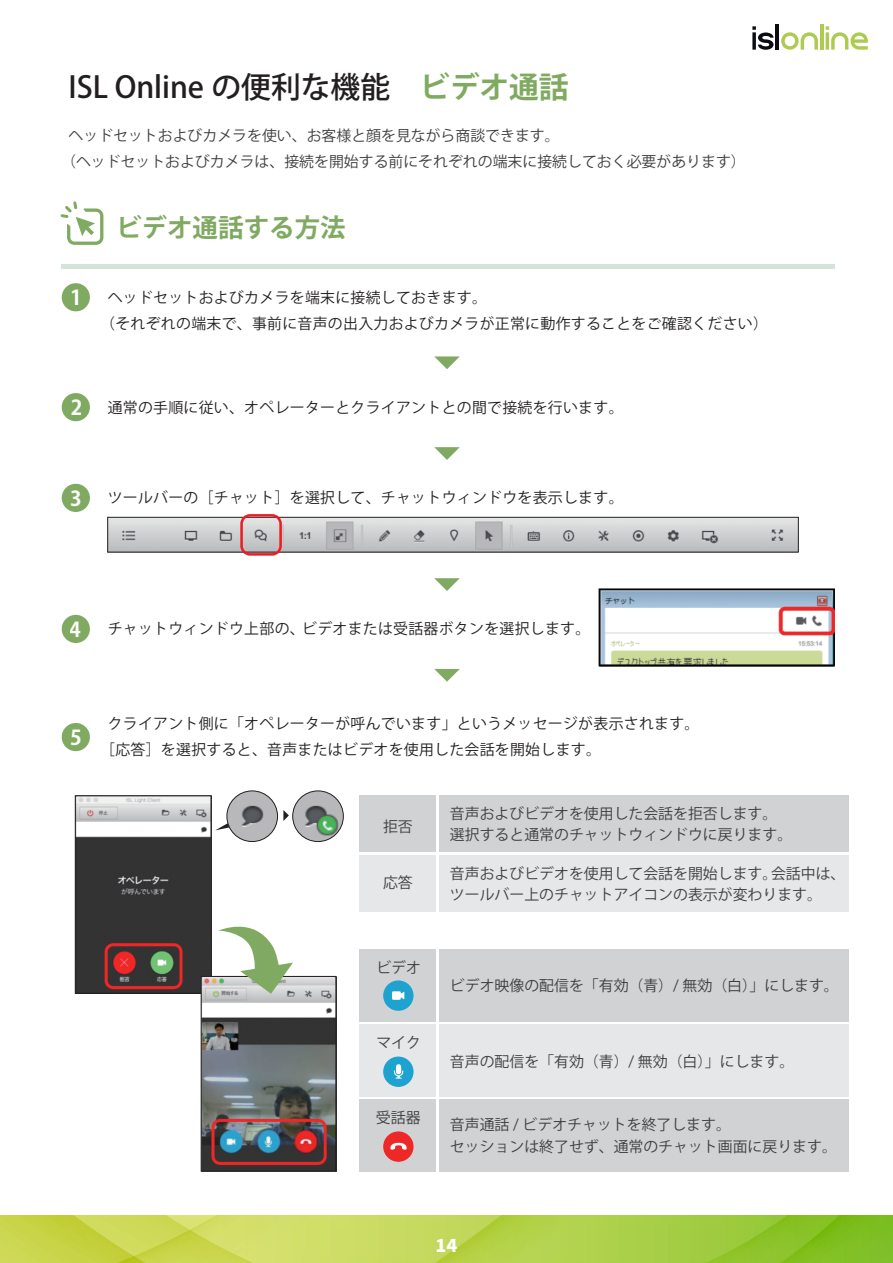
<style>
.page{position:relative;width:893px;height:1263px;background:#fff}
.page>*{position:absolute;margin:0;border:0;box-sizing:border-box;transform-origin:0 0}
.t1{font:500 29.7px "Koz Go Pro";color:#231f20}
.t2{font:700 25.5px "Koz Go Pro";color:#80aa61}
.t3{font:700 20.4px "Koz Go Pro";color:#fff}
.t4{font:14.85px/21.3px "Koz Go Pr 6 N";color:#3e3e3f}
.t5{font:14.85px/25.5px "Koz Go Pr 6 N";letter-spacing:.02em;color:#231f20}
.s1{font-weight:700;color:#80aa61}
</style>
<div class="page">
<svg style="left:752px;top:26px;width:21px;height:24px"></svg>
<hr style="left:776px;top:24px;width:3px;height:26px;background:#0a0c11">
<svg style="left:781px;top:32px;width:37px;height:18px"></svg>
<hr style="left:820px;top:24px;width:3px;height:26px;background:#accb4f">
<svg style="left:826px;top:26px;width:42px;height:24px"></svg>
<div style="left:62px;top:264px;width:773px;height:5px;background:#d3e4db"></div>
<svg style="left:434px;top:356px;width:26px;height:13px"></svg>
<img style="left:598px;top:588px;width:237px;height:79px">
<div style="left:62px;top:283px;width:28px;height:28px;background:#80aa61;border-radius:50%"></div>
<div style="left:62px;top:393px;width:28px;height:28px;background:#80aa61;border-radius:50%"></div>
<div style="left:62px;top:615px;width:28px;height:28px;background:#80aa61;border-radius:50%"></div>
<div style="left:62px;top:723px;width:28px;height:28px;background:#80aa61;border-radius:50%"></div>
<img style="left:109px;top:519px;width:688px;height:31px">
<div style="left:107px;top:517px;width:692px;height:35px;border:1px solid #231f20"></div>
<div style="left:240px;top:514px;width:42px;height:42px;border:3px solid #ee1d23;border-radius:9px"></div>
<div style="left:62px;top:484px;width:28px;height:28px;background:#80aa61;border-radius:50%"></div>
<svg style="left:434px;top:447px;width:26px;height:13px"></svg>
<svg style="left:434px;top:578px;width:26px;height:13px"></svg>
<svg style="left:434px;top:669px;width:26px;height:13px"></svg>
<img style="left:77px;top:797px;width:133px;height:195px">
<div style="left:75px;top:795px;width:137px;height:199px;border:1px solid #231f20"></div>
<div style="left:359px;top:796px;width:77px;height:56px;background:#d1d2d4"></div>
<div style="left:439px;top:796px;width:409px;height:56px;background:#d1d2d4"></div>
<div style="left:359px;top:855px;width:77px;height:56px;background:#e6e7e9"></div>
<div style="left:439px;top:855px;width:409px;height:56px;background:#e6e7e9"></div>
<div style="left:359px;top:949px;width:77px;height:72px;background:#d1d2d4"></div>
<div style="left:439px;top:949px;width:409px;height:72px;background:#d1d2d4"></div>
<div style="left:359px;top:1024px;width:77px;height:72px;background:#e6e7e9"></div>
<div style="left:439px;top:1024px;width:409px;height:72px;background:#e6e7e9"></div>
<div style="left:359px;top:1099px;width:77px;height:72px;background:#d1d2d4"></div>
<div style="left:439px;top:1099px;width:409px;height:72px;background:#d1d2d4"></div>
<img style="left:383px;top:980px;width:31px;height:31px;border-radius:15px">
<img style="left:383px;top:1056px;width:31px;height:31px;border-radius:15px">
<img style="left:383px;top:1131px;width:31px;height:31px;border-radius:15px">
<img style="left:203px;top:976px;width:134px;height:195px">
<div style="left:201px;top:976px;width:135px;height:195px;border:1px solid #231f20"></div>
<svg style="left:218px;top:926px;width:75px;height:68px"></svg>
<svg style="left:293px;top:791px;width:50px;height:50px"></svg>
<img style="left:294px;top:794px;width:47px;height:45px">
<div style="left:292px;top:790px;width:52px;height:52px;border:1px solid #231f20;border-radius:50%"></div>
<svg style="left:227px;top:791px;width:51px;height:50px"></svg>
<img style="left:230px;top:794px;width:47px;height:45px">
<div style="left:226px;top:790px;width:52px;height:52px;border:1px solid #231f20;border-radius:50%"></div>
<svg style="left:216px;top:823px;width:13px;height:7px"></svg>
<svg style="left:283px;top:810px;width:6px;height:11px"></svg>
<svg style="left:61px;top:201px;width:42px;height:44px"></svg>
<svg style="left:0;top:1216px;width:893px;height:47px;background:#b5d24a"></svg>
<h1 class="t1" style="left:69px;top:68px;width:502px">ISL Online の便利な機能 <span class="s1">ビデオ通話</span></h1>
<p class="t4" style="left:61px;top:123px;width:686px;line-height:25.5px;text-indent:7px">ヘッドセットおよびカメラを使い、お客様と顔を見ながら商談できます。<br>（ヘッドセットおよびカメラは、接続を開始する前にそれぞれの端末に接続しておく必要があります）</p>
<h2 class="t2" style="left:116px;top:211px;width:231px">ビデオ通話する方法</h2>
<h3 class="t3" style="left:70px;top:285px;width:13px">1</h3>
<p class="t5" style="left:100px;top:285px;width:669px;text-indent:7px">ヘッドセットおよびカメラを端末に接続しておきます。<br>（それぞれの端末で、事前に音声の出入力およびカメラが正常に動作することをご確認ください）</p>
<h3 class="t3" style="left:70px;top:394px;width:13px">2</h3>
<p class="t5" style="left:108px;top:395px;width:517px">通常の手順に従い、オペレーターとクライアントとの間で接続を行います。</p>
<h3 class="t3" style="left:70px;top:485px;width:13px">3</h3>
<p class="t5" style="left:108px;top:485px;width:517px">ツールバーの［チャット］を選択して、チャットウィンドウを表示します。</p>
<h3 class="t3" style="left:70px;top:616px;width:13px">4</h3>
<p class="t5" style="left:108px;top:616px;width:484px">チャットウィンドウ上部の、ビデオまたは受話器ボタンを選択します。</p>
<h3 class="t3" style="left:70px;top:724px;width:13px">5</h3>
<p class="t5" style="left:100px;top:711px;width:601px;text-indent:7px">クライアント側に「オペレーターが呼んでいます」というメッセージが表示されます。［応答］を選択すると、音声またはビデオを使用した会話を開始します。</p>
<p class="t4" style="left:383px;top:816px;width:31px">拒否</p>
<p class="t4" style="left:383px;top:873px;width:31px">応答</p>
<p class="t4" style="left:376px;top:957px;width:46px">ビデオ</p>
<p class="t4" style="left:376px;top:1032px;width:46px">マイク</p>
<p class="t4" style="left:376px;top:1107px;width:46px">受話器</p>
<p class="t4" style="left:450px;top:803px;width:344px">音声およびビデオを使用した会話を拒否します。選択すると通常のチャットウィンドウに戻ります。</p>
<p class="t4" style="left:450px;top:863px;width:397px">音声およびビデオを使用して会話を開始します。会話中は、ツールバー上のチャットアイコンの表示が変わります。</p>
<p class="t4" style="left:450px;top:975px;width:390px">ビデオ映像の配信を「有効（青）/ 無効（白）」にします。</p>
<p class="t4" style="left:450px;top:1051px;width:346px">音声の配信を「有効（青）/ 無効（白）」にします。</p>
<p class="t4" style="left:450px;top:1115px;width:388px">音声通話 / ビデオチャットを終了します。<br>セッションは終了せず、通常のチャット画面に戻ります。</p>
</div>
